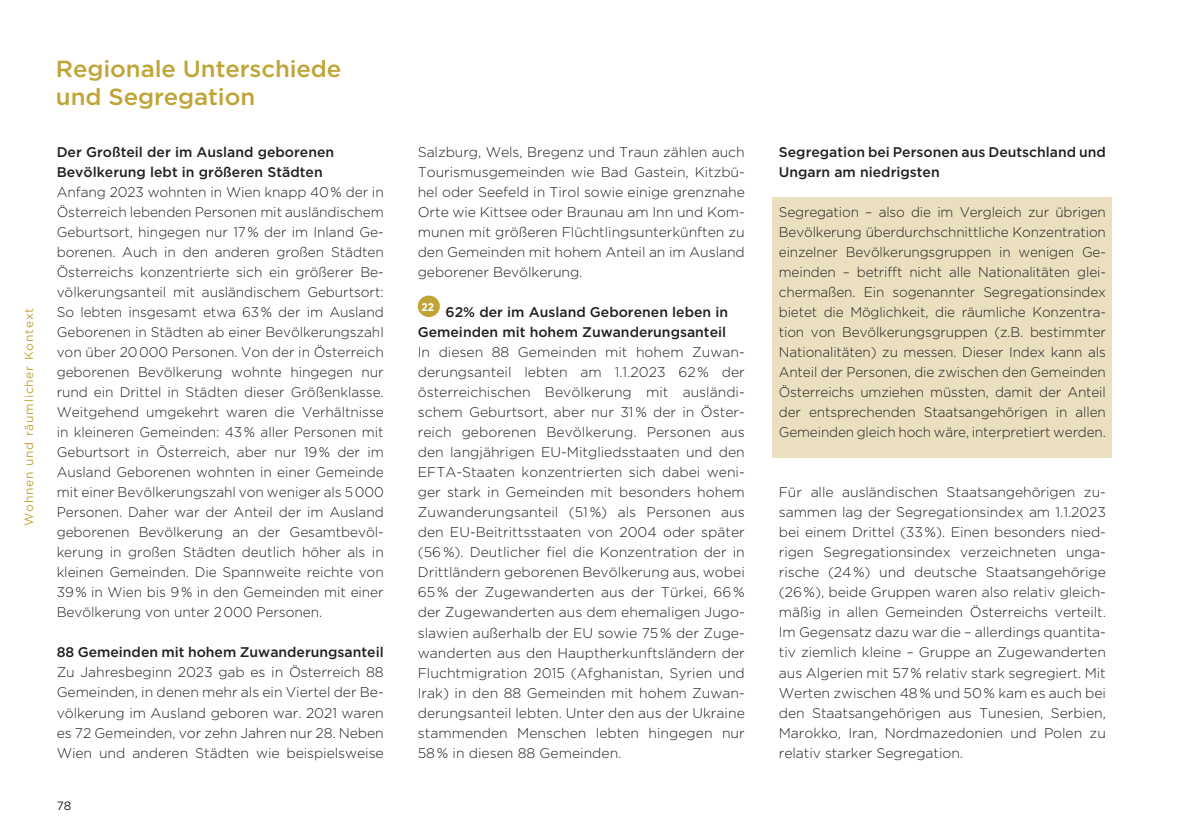
<style>
.page{position:relative;width:1191px;height:840px;background:#fff}
.page>*{position:absolute;margin:0;border:0;box-sizing:border-box;transform-origin:0 0}
.t1{font:500 23.2px/28px "Gotham Pro";letter-spacing:-.005em;color:#c0a536}
.t2{font:300 14px/20px "Gotham Pro";letter-spacing:-.005em;color:#231f20;text-align:justify}
.t3{font:500 14px/20px "Gotham Pro";color:#231f20}
.t4{font:12px "Gotham Pro";letter-spacing:.07em;color:#c0a536}
.t5{font:12px "Gotham Pro";color:#231f20}
</style>
<div class="page">
<div style="left:773px;top:197px;width:339px;height:260px;background:#eae0bf"></div>
<div style="left:418px;top:295px;width:22px;height:22px;background:#c0a536;border-radius:50%"></div>
<p class="t4" style="left:22px;top:526px;width:219px;rotate:-90deg">Wohnen und räumlicher Kontext</p>
<h1 class="t1" style="left:56px;top:54px;width:287px">Regionale Unterschiede und Segregation</h1>
<p class="t3" style="left:57px;top:141px;width:279px">Der Großteil der im Ausland geborenen<br>Bevölkerung lebt in größeren Städten</p>
<p class="t2" style="left:57px;top:182px;width:328px">Anfang 2023 wohnten in Wien knapp 40% der in Österreich lebenden Personen mit ausländischem Geburtsort, hingegen nur 17% der im Inland Ge&shy;borenen. Auch in den anderen großen Städten Österreichs konzentrierte sich ein größerer Be&shy;völkerungsanteil mit ausländischem Geburtsort:<br>So lebten insgesamt etwa 63% der im Ausland Geborenen in Städten ab einer Bevölkerungszahl von über 20000 Personen. Von der in Österreich geborenen Bevölkerung wohnte hingegen nur rund ein Drittel in Städten dieser Größenklasse.<br>Weitgehend umgekehrt waren die Verhältnisse in kleineren Gemeinden: 43% aller Personen mit Geburtsort in Österreich, aber nur 19% der im Ausland Geborenen wohnten in einer Gemeinde mit einer Bevölkerungszahl von weniger als 5000<br>Personen. Daher war der Anteil der im Ausland geborenen Bevölkerung an der Gesamtbevöl&shy;kerung in großen Städten deutlich höher als in kleinen Gemeinden. Die Spannweite reichte von 39% in Wien bis 9% in den Gemeinden mit einer Bevölkerung von unter 2000 Personen.</p>
<p class="t3" style="left:57px;top:641px;width:328px">88 Gemeinden mit hohem Zuwanderungsanteil</p>
<p class="t2" style="left:57px;top:662px;width:328px">Zu Jahresbeginn 2023 gab es in Österreich 88<br>Gemeinden, in denen mehr als ein Viertel der Be&shy;völkerung im Ausland geboren war. 2021 waren es 72 Gemeinden, vor zehn Jahren nur 28. Neben Wien und anderen Städten wie beispielsweise</p>
<p class="t5" style="left:57px;top:798px;width:16px">78</p>
<p class="t2" style="left:418px;top:142px;width:328px">Salzburg, Wels, Bregenz und Traun zählen auch Tourismusgemeinden wie Bad Gastein, Kitzbü&shy;hel oder Seefeld in Tirol sowie einige grenznahe Orte wie Kittsee oder Braunau am Inn und Kom&shy;munen mit größeren Flüchtlingsunterkünften zu den Gemeinden mit hohem Anteil an im Ausland geborener Bevölkerung.</p>
<p class="t3" style="left:418px;top:301px;width:312px"><sup>22</sup> 62% der im Ausland Geborenen leben in<br>Gemeinden mit hohem Zuwanderungsanteil</p>
<p class="t2" style="left:418px;top:342px;width:328px">In diesen 88 Gemeinden mit hohem Zuwan&shy;derungsanteil lebten am 1.1.2023 62% der österreichischen Bevölkerung mit ausländi&shy;schem Geburtsort, aber nur 31% der in Öster&shy;reich geborenen Bevölkerung. Personen aus den langjährigen EU-Mitgliedsstaaten und den EFTA-Staaten konzentrierten sich dabei weni&shy;ger stark in Gemeinden mit besonders hohem Zuwanderungsanteil (51%) als Personen aus den EU-Beitrittsstaaten von 2004 oder später (56%). Deutlicher fiel die Konzentration der in Drittländern geborenen Bevölkerung aus, wobei 65% der Zugewanderten aus der Türkei, 66% der Zugewanderten aus dem ehemaligen Jugo&shy;slawien außerhalb der EU sowie 75% der Zuge&shy;wanderten aus den Hauptherkunftsländern der Fluchtmigration 2015 (Afghanistan, Syrien und Irak) in den 88 Gemeinden mit hohem Zuwan&shy;derungsanteil lebten. Unter den aus der Ukraine stammenden Menschen lebten hingegen nur 58% in diesen 88 Gemeinden.</p>
<p class="t3" style="left:779px;top:142px;width:328px">Segregation bei Personen aus Deutschland und<br>Ungarn am niedrigsten</p>
<p class="t2" style="left:779px;top:202px;width:328px">Segregation – also die im Vergleich zur übrigen Bevölkerung überdurchschnittliche Konzentration einzelner Bevölkerungsgruppen in wenigen Ge&shy;meinden – betrifft nicht alle Nationalitäten glei&shy;chermaßen. Ein sogenannter Segregationsindex bietet die Möglichkeit, die räumliche Konzentra&shy;tion von Bevölkerungsgruppen (z.B. bestimmter Nationalitäten) zu messen. Dieser Index kann als Anteil der Personen, die zwischen den Gemeinden Österreichs umziehen müssten, damit der Anteil der entsprechenden Staatsangehörigen in allen Gemeinden gleich hoch wäre, interpretiert werden.</p>
<p class="t2" style="left:779px;top:482px;width:328px">Für alle ausländischen Staatsangehörigen zu&shy;sammen lag der Segregationsindex am 1.1.2023 bei einem Drittel (33%). Einen besonders nied&shy;rigen Segregationsindex verzeichneten unga&shy;rische (24%) und deutsche Staatsangehörige (26%), beide Gruppen waren also relativ gleich&shy;mäßig in allen Gemeinden Österreichs verteilt.<br>Im Gegensatz dazu war die – allerdings quantita&shy;tiv ziemlich kleine – Gruppe an Zugewanderten aus Algerien mit 57% relativ stark segregiert. Mit Werten zwischen 48% und 50% kam es auch bei den Staatsangehörigen aus Tunesien, Serbien, Marokko, Iran, Nordmazedonien und Polen zu relativ starker Segregation.</p>
</div>
